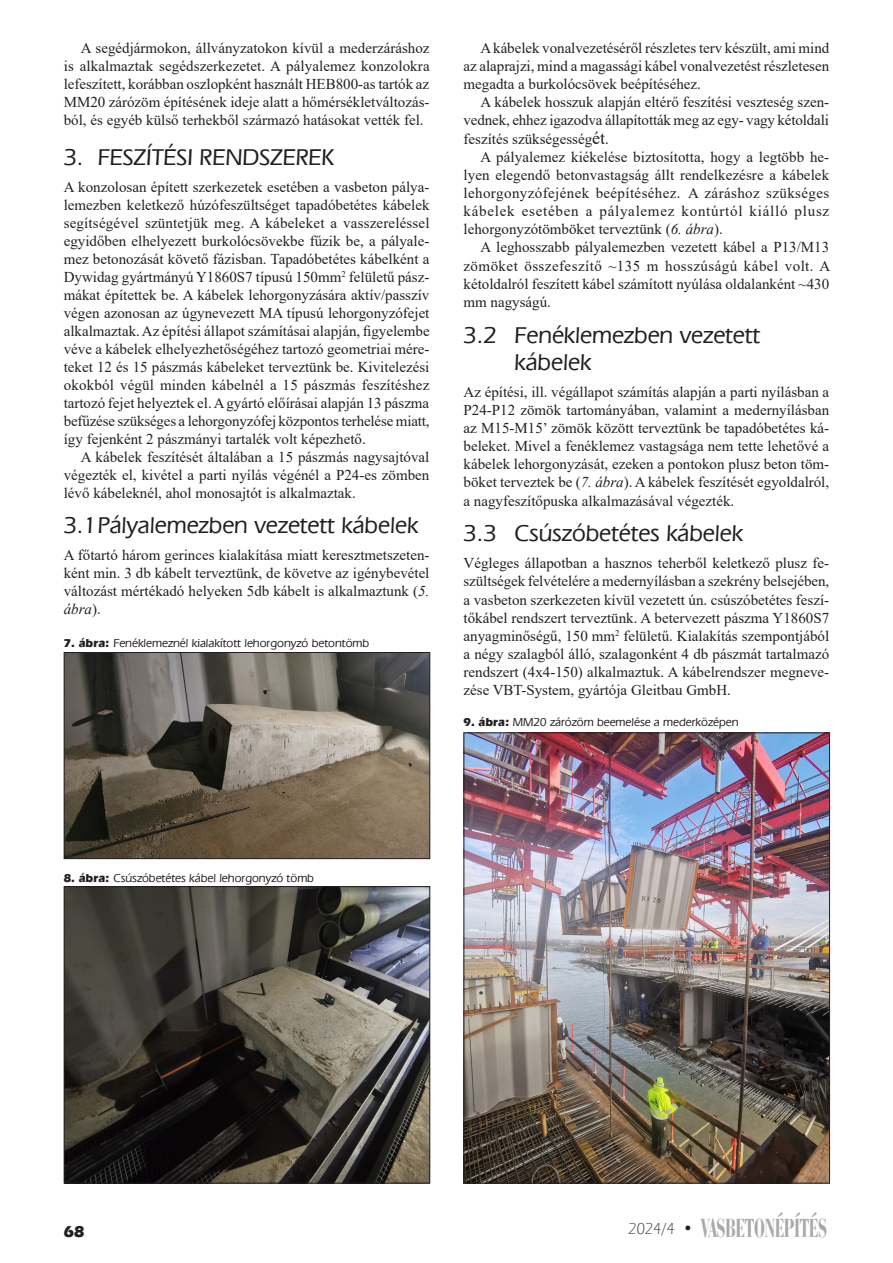
<style>
.page{position:relative;width:893px;height:1263px;background:#fff}
.page>*{position:absolute;margin:0;border:0;box-sizing:border-box;transform-origin:0 0}
.t1{font:27px "Bauer Bodoni BCHU Bold Condensed";color:#a8a9ad;scale:.75 1}
._2dik_alcim{font:24px/27.2px "Eras Med HU Medium";color:#231f20}
._1__cim_2_soros{font:24px "Eras Med HU Medium";color:#231f20}
.t2{font:16.5px "Eras HU Bold";color:#231f20}
.Body_Text_Indent{font:15px/18.1px "Times New Roman";color:#231f20;text-align:justify}
.Ábra_szoveg{font:12px "Eras Med HU Medium";color:#231f20}
.s1{font-style:italic}
.s2{font-family:"Eras HU Bold"}
.s3{font-size:18px}
.s4{font-family:"Eras Lt HU Light";font-size:16.5px;color:#231f20}
.s5{font-family:"Eras HU Bold";font-size:16.5px;color:#231f20}
</style>
<div class="page">
<img style="left:66px;top:888px;width:362px;height:293px">
<div style="left:64px;top:886px;width:366px;height:297px;border:1px solid #231f20"></div>
<img style="left:66px;top:654px;width:362px;height:203px">
<div style="left:64px;top:652px;width:366px;height:207px;border:1px solid #231f20"></div>
<img style="left:465px;top:734px;width:363px;height:447px">
<p class="Body_Text_Indent" style="left:64px;top:38px;width:367px;text-indent:17px">A segédjármokon, állványzatokon kívül a mederzáráshoz is alkalmaztak segédszerkezetet. A pályalemez konzolokra lefeszített, korábban oszlopként használt HEB800-as tartók az MM20 zárózöm építésének ideje alatt a hőmérsékletváltozás&shy;ból, és egyéb külső terhekből származó hatásokat vették fel.</p>
<p class="_1__cim_2_soros" style="left:64px;top:142px;width:272px">3. FESZÍTÉSI RENDSZEREK</p>
<p class="Body_Text_Indent" style="left:64px;top:177px;width:367px">A konzolosan épített szerkezetek esetében a vasbeton pálya&shy;lemezben keletkező húzófeszültséget tapadóbetétes kábelek segítségével szüntetjük meg. A kábeleket a vasszereléssel egyidőben elhelyezett burkolócsövekbe fűzik be, a pályale&shy;mez betonozását követő fázisban. Tapadóbetétes kábelként a Dywidag gyártmányú Y1860S7 típusú 150mm<sup>2</sup> felületű pász&shy;mákat építettek be. A kábelek lehorgonyzására aktív/passzív végen azonosan az úgynevezett MA típusú lehorgonyzófejet alkalmaztak. Az építési állapot számításai alapján, figyelembe véve a kábelek elhelyezhetőségéhez tartozó geometriai mére&shy;teket 12 és 15 pászmás kábeleket terveztünk be. Kivitelezési okokból végül minden kábelnél a 15 pászmás feszítéshez tartozó fejet helyeztek el. A gyártó előírásai alapján 13 pászma befűzése szükséges a lehorgonyzófej központos terhelése miatt, így fejenként 2 pászmányi tartalék volt képezhető.</p>
<p class="Body_Text_Indent" style="left:64px;top:447px;width:367px;text-indent:17px">A kábelek feszítését általában a 15 pászmás nagysajtóval végezték el, kivétel a parti nyílás végénél a P24-es zömben lévő kábeleknél, ahol monosajtót is alkalmaztak.</p>
<p class="_2dik_alcim" style="left:64px;top:511px;width:356px">3.1Pályalemezben vezetett kábelek</p>
<p class="Body_Text_Indent" style="left:64px;top:546px;width:367px">A főtartó három gerinces kialakítása miatt keresztmetszeten&shy;ként min. 3 db kábelt terveztünk, de követve az igénybevétel változást mértékadó helyeken 5db kábelt is alkalmaztunk (<span class="s1">5. ábra</span>).</p>
<p class="Ábra_szoveg" style="left:64px;top:635px;width:307px"><span class="s2">7. ábra:</span> Fenéklemeznél kialakított lehorgonyzó betontömb</p>
<p class="Body_Text_Indent" style="left:463px;top:38px;width:367px;text-indent:17px">A kábelek vonalvezetéséről részletes terv készült, ami mind az alaprajzi, mind a magassági kábel vonalvezetést részletesen megadta a burkolócsövek beépítéséhez.</p>
<p class="Body_Text_Indent" style="left:463px;top:93px;width:367px;text-indent:17px">A kábelek hosszuk alapján eltérő feszítési veszteség szen&shy;vednek, ehhez igazodva állapították meg az egy- vagy kétoldali feszítés szükségesség<span class="s3">ét</span>.</p>
<p class="Body_Text_Indent" style="left:463px;top:147px;width:367px;text-indent:17px">A pályalemez kiékelése biztosította, hogy a legtöbb he&shy;lyen elegendő betonvastagság állt rendelkezésre a kábelek lehorgonyzófejének beépítéséhez. A záráshoz szükséges kábelek esetében a pályalemez kontúrtól kiálló plusz lehorgonyzótömböket terveztünk (<span class="s1">6. ábra</span>).</p>
<p class="Body_Text_Indent" style="left:463px;top:238px;width:368px;text-indent:17px">A leghosszabb pályalemezben vezetett kábel a P13/M13 zömöket összefeszítő ~135 m hosszúságú kábel volt. A kétoldalról feszített kábel számított nyúlása oldalanként ~430 mm nagyságú.</p>
<p class="_2dik_alcim" style="left:515px;top:321px;width:247px;text-indent:-51px">3.2 Fenéklemezben vezetett kábelek</p>
<p class="Body_Text_Indent" style="left:463px;top:382px;width:367px">Az építési, ill. végállapot számítás alapján a parti nyílásban a P24-P12 zömök tartományában, valamint a medernyílásban az M15-M15’ zömök között terveztünk be tapadóbetétes ká&shy;beleket. Mivel a fenéklemez vastagsága nem tette lehetővé a kábelek lehorgonyzását, ezeken a pontokon plusz beton töm&shy;böket terveztek be (<span class="s1">7. ábra</span>). A kábelek feszítését egyoldalról, a nagyfeszítőpuska alkalmazásával végezték.</p>
<p class="_2dik_alcim" style="left:463px;top:519px;width:281px">3.3 Csúszóbetétes kábelek</p>
<p class="Body_Text_Indent" style="left:463px;top:554px;width:367px">Végleges állapotban a hasznos teherből keletkező plusz fe&shy;szültségek felvételére a medernyílásban a szekrény belsejében, a vasbeton szerkezeten kívül vezetett ún. csúszóbetétes feszí&shy;tőkábel rendszert terveztünk. A betervezett pászma Y1860S7 anyagminőségű, 150 mm<sup>2</sup> felületű. Kialakítás szempontjából a négy szalagból álló, szalagonként 4 db pászmát tartalmazó rendszert (4x4-150) alkalmaztuk. A kábelrendszer megneve&shy;zése VBT-System, gyártója Gleitbau GmbH.</p>
<p class="Ábra_szoveg" style="left:463px;top:715px;width:277px"><span class="s2">9. ábra:</span> MM20 zárózöm beemelése a mederközépen</p>
<p class="Ábra_szoveg" style="left:64px;top:871px;width:252px"><span class="s2">8. ábra:</span> Csúszóbetétes kábel lehorgonyzó tömb</p>
<p class="t2" style="left:64px;top:1221px;width:22px">68</p>
<h1 class="t1" style="left:629px;top:1211px;width:266px"><span class="s4">2024/4</span> <span class="s5">•</span> VASBETONÉPÍTÉS</h1>
</div>
